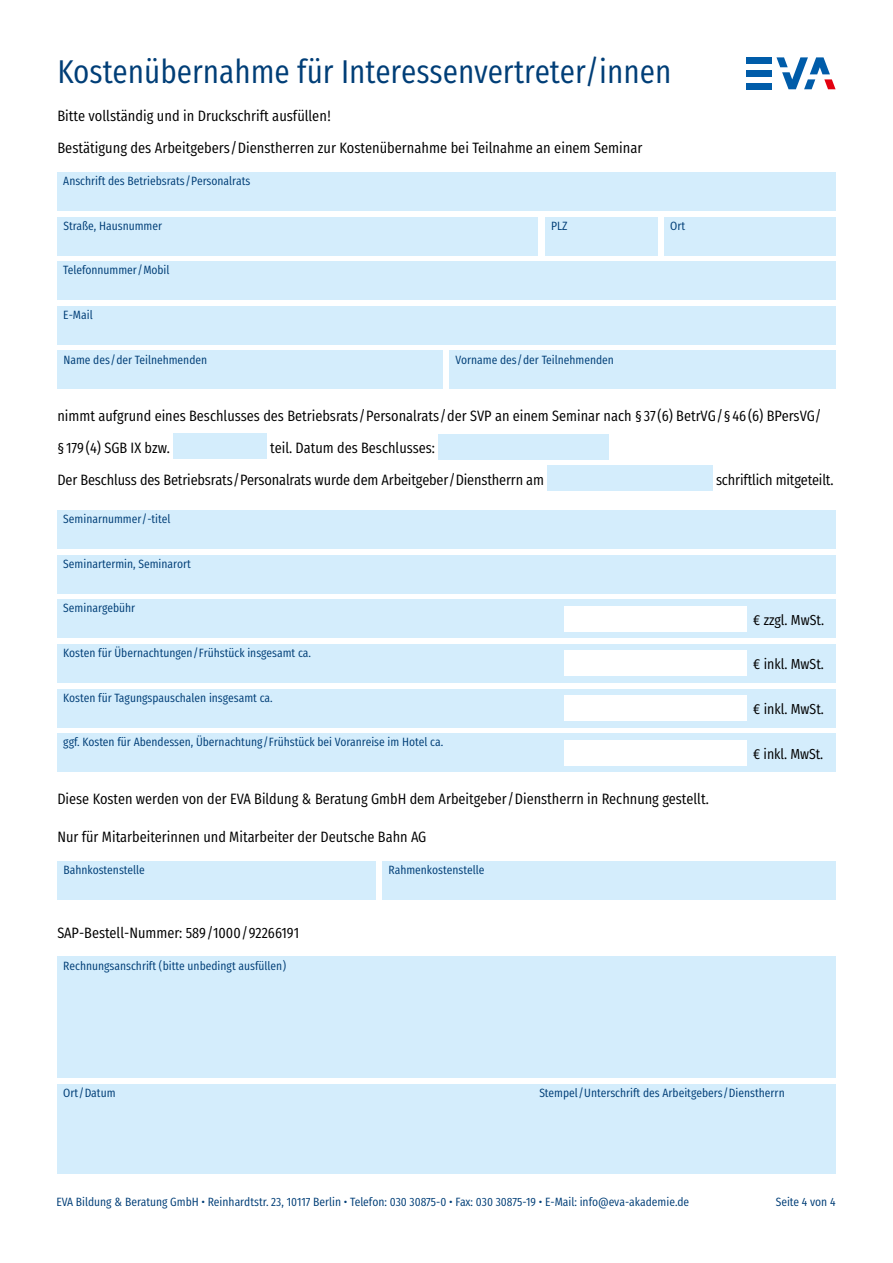
<style>
.page{position:relative;width:893px;height:1263px;background:#fff}
.page>*{position:absolute;margin:0;border:0;box-sizing:border-box;transform-origin:0 0}
.t1{font:33px "Fira Sans Condensed";color:#003e77}
.t2{font:15px/32px "Fira Sans Condensed";color:#000}
.t3{font:14.55px "Fira Sans Condensed";color:#000}
.t4{font:12px "Fira Sans Condensed";color:#003e77}
</style>
<div class="page">
<div style="left:57px;top:172px;width:779px;height:38px;background:#d4edfc"></div>
<div style="left:57px;top:555px;width:779px;height:38px;background:#d4edfc"></div>
<div style="left:57px;top:600px;width:779px;height:38px;background:#d4edfc"></div>
<div style="left:57px;top:644px;width:779px;height:38px;background:#d4edfc"></div>
<div style="left:57px;top:689px;width:779px;height:38px;background:#d4edfc"></div>
<div style="left:57px;top:733px;width:779px;height:39px;background:#d4edfc"></div>
<div style="left:57px;top:1084px;width:779px;height:90px;background:#d4edfc"></div>
<div style="left:57px;top:510px;width:779px;height:39px;background:#d4edfc"></div>
<div style="left:57px;top:957px;width:779px;height:121px;background:#d4edfc"></div>
<div style="left:57px;top:261px;width:779px;height:39px;background:#d4edfc"></div>
<div style="left:57px;top:306px;width:779px;height:38px;background:#d4edfc"></div>
<div style="left:173px;top:434px;width:94px;height:25px;background:#d4edfc"></div>
<div style="left:438px;top:434px;width:170px;height:25px;background:#d4edfc"></div>
<div style="left:547px;top:465px;width:166px;height:26px;background:#d4edfc"></div>
<div style="left:564px;top:651px;width:183px;height:25px;background:#fff"></div>
<div style="left:564px;top:606px;width:183px;height:25px;background:#fff"></div>
<div style="left:564px;top:695px;width:183px;height:26px;background:#fff"></div>
<div style="left:564px;top:740px;width:183px;height:25px;background:#fff"></div>
<div style="left:746px;top:70px;width:26px;height:7px;background:#005ca9"></div>
<div style="left:746px;top:83px;width:26px;height:6px;background:#005ca9"></div>
<div style="left:746px;top:57px;width:26px;height:7px;background:#005ca9"></div>
<svg style="left:776px;top:57px;width:60px;height:32px"></svg>
<div style="left:57px;top:217px;width:481px;height:38px;background:#d4edfc"></div>
<div style="left:664px;top:217px;width:172px;height:38px;background:#d4edfc"></div>
<div style="left:545px;top:217px;width:112px;height:38px;background:#d4edfc"></div>
<div style="left:449px;top:351px;width:387px;height:38px;background:#d4edfc"></div>
<div style="left:383px;top:861px;width:453px;height:38px;background:#d4edfc"></div>
<div style="left:57px;top:351px;width:386px;height:38px;background:#d4edfc"></div>
<div style="left:57px;top:861px;width:319px;height:38px;background:#d4edfc"></div>
<p class="t1" style="left:57px;top:41px;width:615px">Kostenübernahme für Interessenvertreter/innen</p>
<p class="t2" style="left:57px;top:98px;width:275px">Bitte vollständig und in Druckschrift ausfüllen!</p>
<p class="t2" style="left:57px;top:130px;width:587px">Bestätigung des Arbeitgebers/Dienstherren zur Kostenübernahme bei Teilnahme an einem Seminar</p>
<p class="t4" style="left:63px;top:170px;width:189px">Anschrift des Betriebsrats/Personalrats</p>
<p class="t4" style="left:63px;top:214px;width:100px">Straße, Hausnummer</p>
<p class="t4" style="left:551px;top:214px;width:18px">PLZ</p>
<p class="t4" style="left:670px;top:214px;width:17px">Ort</p>
<p class="t4" style="left:63px;top:259px;width:108px">Telefonnummer/Mobil</p>
<p class="t4" style="left:63px;top:304px;width:31px">E-Mail</p>
<p class="t4" style="left:63px;top:348px;width:145px">Name des/der Teilnehmenden</p>
<p class="t4" style="left:456px;top:348px;width:160px">Vorname des/der Teilnehmenden</p>
<p class="t2" style="left:57px;top:398px;width:766px">nimmt aufgrund eines Beschlusses des Betriebsrats/Personalrats/der SVP an einem Seminar nach § 37(6) BetrVG/§ 46 (6) BPersVG/ § 179 (4) SGB IX bzw.</p>
<p class="t2" style="left:57px;top:430px;width:488px;text-indent:213px">teil. Datum des Beschlusses:<br>Der Beschluss des Betriebsrats/Personalrats wurde dem Arbeitgeber/Dienstherrn am</p>
<p class="t2" style="left:716px;top:462px;width:119px">schriftlich mitgeteilt.</p>
<p class="t4" style="left:63px;top:508px;width:109px">Seminarnummer/-titel</p>
<p class="t4" style="left:63px;top:552px;width:129px">Seminartermin, Seminarort</p>
<p class="t4" style="left:63px;top:597px;width:73px">Seminargebühr</p>
<p class="t4" style="left:63px;top:642px;width:249px">Kosten für Übernachtungen/Frühstück insgesamt ca.</p>
<p class="t4" style="left:63px;top:686px;width:211px">Kosten für Tagungspauschalen insgesamt ca.</p>
<p class="t4" style="left:63px;top:731px;width:381px">ggf. Kosten für Abendessen, Übernachtung/Frühstück bei Voranreise im Hotel ca.</p>
<p class="t2" style="left:57px;top:781px;width:653px">Diese Kosten werden von der EVA Bildung &amp; Beratung GmbH dem Arbeitgeber/Dienstherrn in Rechnung gestellt.</p>
<p class="t2" style="left:57px;top:819px;width:370px">Nur für Mitarbeiterinnen und Mitarbeiter der Deutsche Bahn AG</p>
<p class="t4" style="left:63px;top:859px;width:83px">Bahnkostenstelle</p>
<p class="t2" style="left:57px;top:915px;width:243px">SAP-Bestell-Nummer: 589/1000/92266191</p>
<p class="t4" style="left:63px;top:954px;width:224px">Rechnungsanschrift (bitte unbedingt ausfüllen)</p>
<p class="t4" style="left:389px;top:859px;width:97px">Rahmenkostenstelle</p>
<p class="t3" style="left:753px;top:606px;width:72px">€ zzgl. MwSt.</p>
<p class="t3" style="left:753px;top:651px;width:72px">€ inkl. MwSt.</p>
<p class="t3" style="left:753px;top:696px;width:72px">€ inkl. MwSt.</p>
<p class="t3" style="left:753px;top:740px;width:72px">€ inkl. MwSt.</p>
<p class="t4" style="left:63px;top:1082px;width:54px">Ort/Datum</p>
<p class="t4" style="left:539px;top:1082px;width:247px">Stempel/Unterschrift des Arbeitgebers/Dienstherrn</p>
<p class="t4" style="left:56px;top:1190px;width:634px">EVA Bildung &amp; Beratung GmbH • Reinhardtstr. 23, 10117 Berlin • Telefon: 030 30875-0 • Fax: 030 30875-19 • E-Mail: info@eva-akademie.de</p>
<p class="t4" style="left:776px;top:1190px;width:61px">Seite 4 von 4</p>
</div>
